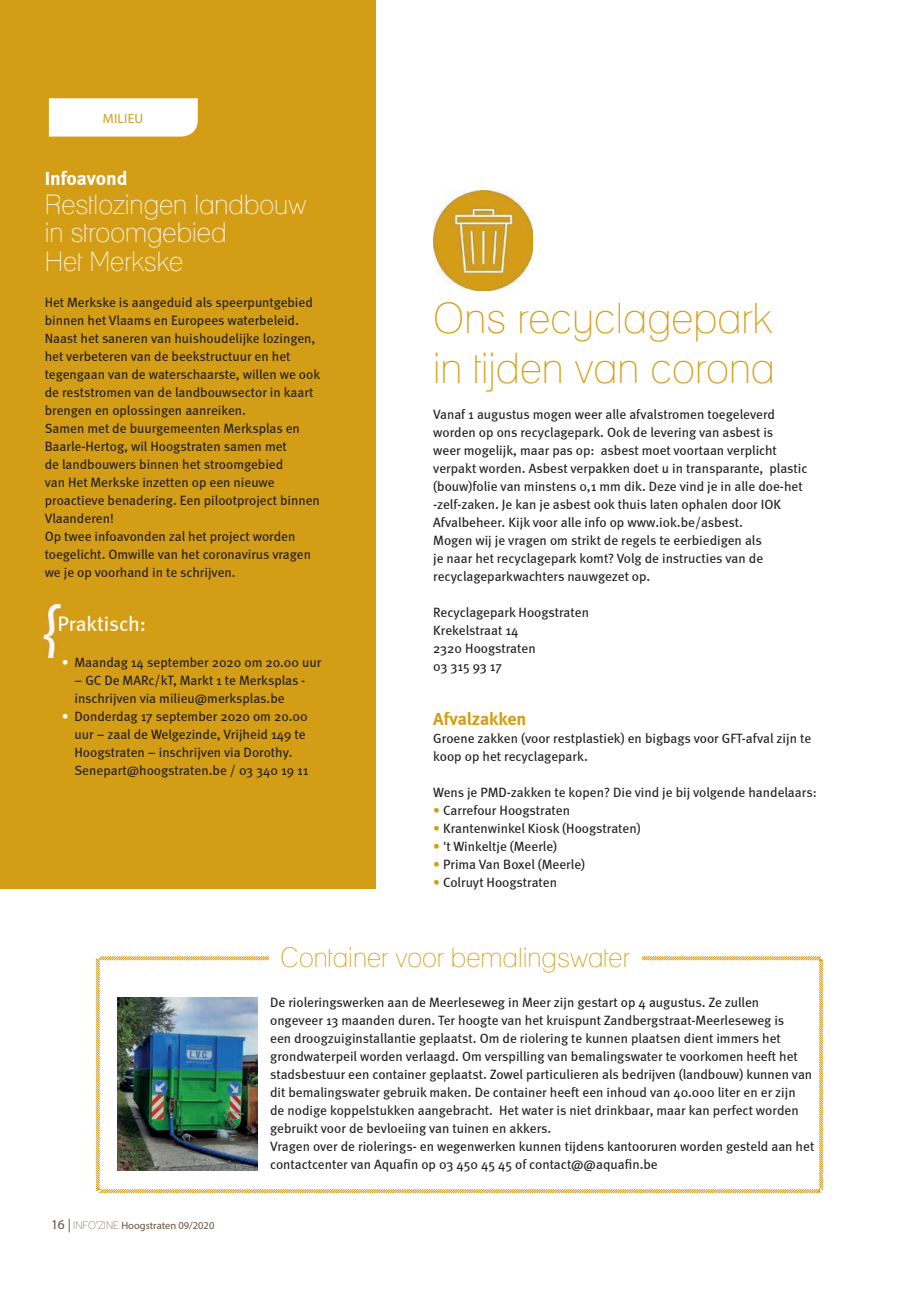
<style>
.page{position:relative;width:919px;height:1289px;background:#fff}
.page>*{position:absolute;margin:0;border:0;box-sizing:border-box;transform-origin:0 0}
.t1{font:condensed 42px/50.4px "Lane";color:#d49d16}
.t2{font:condensed 27px/28.5px "Lane";color:#fff}
.t3{font:condensed 27px "Lane";color:#d49d16}
.t4{font:21px "Meta";color:#fff}
.t5{font:700 19.5px "Meta";color:#fff}
.t6{font:700 18px "Meta";color:#d49d16}
.t7{font:13.5px/18px "Meta";color:#231f20}
.t8{font:13.5px "Myriad Pro";letter-spacing:.02em;color:#d49d16}
.t9{font:10.5px "Myriad Pro";color:#674e3f}
.s1{color:#fff}
.s2{color:#d49d16}
.s3{font-size:13.5px}
.s4{font-family:"Lane";font-stretch:condensed}
</style>
<div class="page">
<div style="left:0;top:0;width:376px;height:888px;background:#d49d16"></div>
<div style="left:49px;top:98px;width:149px;height:39px;background:#fff"></div>
<svg style="left:95px;top:956px;width:729px;height:238px"></svg>
<div style="left:269px;top:944px;width:372px;height:38px;background:#fff"></div>
<img style="left:44px;top:603px;width:17px;height:55px">
<svg style="left:59px;top:615px;width:2px;height:16px"></svg>
<img style="left:433px;top:191px;width:100px;height:99px">
<img style="left:117px;top:997px;width:140px;height:173px">
<p class="t8" style="left:103px;top:110px;width:42px">MILIEU</p>
<h3 class="t5" style="left:45px;top:167px;width:84px">Infoavond</h3>
<h2 class="t2" style="left:45px;top:189px;width:263px">Restlozingen landbouw in stroomgebied<br>Het Merkske</h2>
<p class="t7" style="left:45px;top:293px;width:277px">Het Merkske is aangeduid als speerpuntgebied binnen het Vlaams en Europees waterbeleid.<br>Naast het saneren van huishoudelijke lozingen, het verbeteren van de beekstructuur en het tegengaan van de waterschaarste, willen we ook de reststromen van de landbouwsector in kaart brengen en oplossingen aanreiken.<br>Samen met de buurgemeenten Merksplas en Baarle-Hertog, wil Hoogstraten samen met<br>de landbouwers binnen het stroomgebied<br>van Het Merkske inzetten op een nieuwe proactieve benadering. Een pilootproject binnen Vlaanderen!<br>Op twee infoavonden zal het project worden toegelicht. Omwille van het coronavirus vragen we je op voorhand in te schrijven.</p>
<h3 class="t4" style="left:57px;top:611px;width:90px">Praktisch:</h3>
<p class="t7" style="left:62px;top:653px;width:261px"><span class="s1">•</span> Maandag 14 september 2020 om 20.00 uur</p>
<p class="t7" style="left:74px;top:671px;width:232px">– GC De MARc/kT, Markt 1 te Merksplas - inschrijven via milieu@merksplas.be</p>
<p class="t7" style="left:74px;top:707px;width:236px;text-indent:-13px"><span class="s1">•</span> Donderdag 17 september 2020 om 20.00 uur – zaal de Welgezinde, Vrijheid 149 te Hoogstraten – inschrijven via Dorothy.<br>Senepart@hoogstraten.be / 03 340 19 11</p>
<h1 class="t1" style="left:433px;top:292px;width:343px">Ons recyclagepark in tijden van corona</h1>
<p class="t7" style="left:433px;top:405px;width:376px">Vanaf 1 augustus mogen weer alle afvalstromen toegeleverd worden op ons recyclagepark. Ook de levering van asbest is<br>weer mogelijk, maar pas op: asbest moet voortaan verplicht verpakt worden. Asbest verpakken doet u in transparante, plastic (bouw)folie van minstens 0,1 mm dik. Deze vind je in alle doe-het -zelf-zaken. Je kan je asbest ook thuis laten ophalen door IOK Afvalbeheer. Kijk voor alle info op www.iok.be/asbest.<br>Mogen wij je vragen om strikt de regels te eerbiedigen als<br>je naar het recyclagepark komt? Volg de instructies van de recyclageparkwachters nauwgezet op.</p>
<p class="t7" style="left:433px;top:603px;width:157px">Recyclagepark Hoogstraten<br>Krekelstraat 14<br>2320 Hoogstraten<br>03 315 93 17</p>
<h3 class="t6" style="left:433px;top:708px;width:95px">Afvalzakken</h3>
<p class="t7" style="left:433px;top:729px;width:379px">Groene zakken (voor restplastiek) en bigbags voor GFT-afval zijn te koop op het recyclagepark.</p>
<p class="t7" style="left:433px;top:783px;width:385px">Wens je PMD-zakken te kopen? Die vind je bij volgende handelaars:</p>
<p class="t7" style="left:433px;top:801px;width:138px"><span class="s2">•</span> Carrefour Hoogstraten</p>
<p class="t7" style="left:433px;top:819px;width:209px"><span class="s2">•</span> Krantenwinkel Kiosk (Hoogstraten)</p>
<p class="t7" style="left:433px;top:837px;width:125px"><span class="s2">•</span> 't Winkeltje (Meerle)</p>
<p class="t7" style="left:433px;top:855px;width:153px"><span class="s2">•</span> Prima Van Boxel (Meerle)</p>
<p class="t7" style="left:433px;top:873px;width:125px"><span class="s2">•</span> Colruyt Hoogstraten</p>
<h2 class="t3" style="left:280px;top:941px;width:351px">Container voor bemalingswater</h2>
<p class="t9" style="left:51px;top:1219px;width:165px"><span class="s3">16 |</span> <span class="s4">INFO’ZINE</span> Hoogstraten 09/2020</p>
<p class="t7" style="left:270px;top:993px;width:545px">De rioleringswerken aan de Meerleseweg in Meer zijn gestart op 4 augustus. Ze zullen ongeveer 13 maanden duren. Ter hoogte van het kruispunt Zandbergstraat-Meerleseweg is<br>een droogzuiginstallantie geplaatst. Om de riolering te kunnen plaatsen dient immers het grondwaterpeil worden verlaagd. Om verspilling van bemalingswater te voorkomen heeft het stadsbestuur een container geplaatst. Zowel particulieren als bedrijven (landbouw) kunnen van dit bemalingswater gebruik maken. De container heeft een inhoud van 40.000 liter en er zijn<br>de nodige koppelstukken aangebracht. Het water is niet drinkbaar, maar kan perfect worden gebruikt voor de bevloeiing van tuinen en akkers.<br>Vragen over de riolerings- en wegenwerken kunnen tijdens kantooruren worden gesteld aan het contactcenter van Aquafin op 03 450 45 45 of contact@@aquafin.be</p>
</div>
